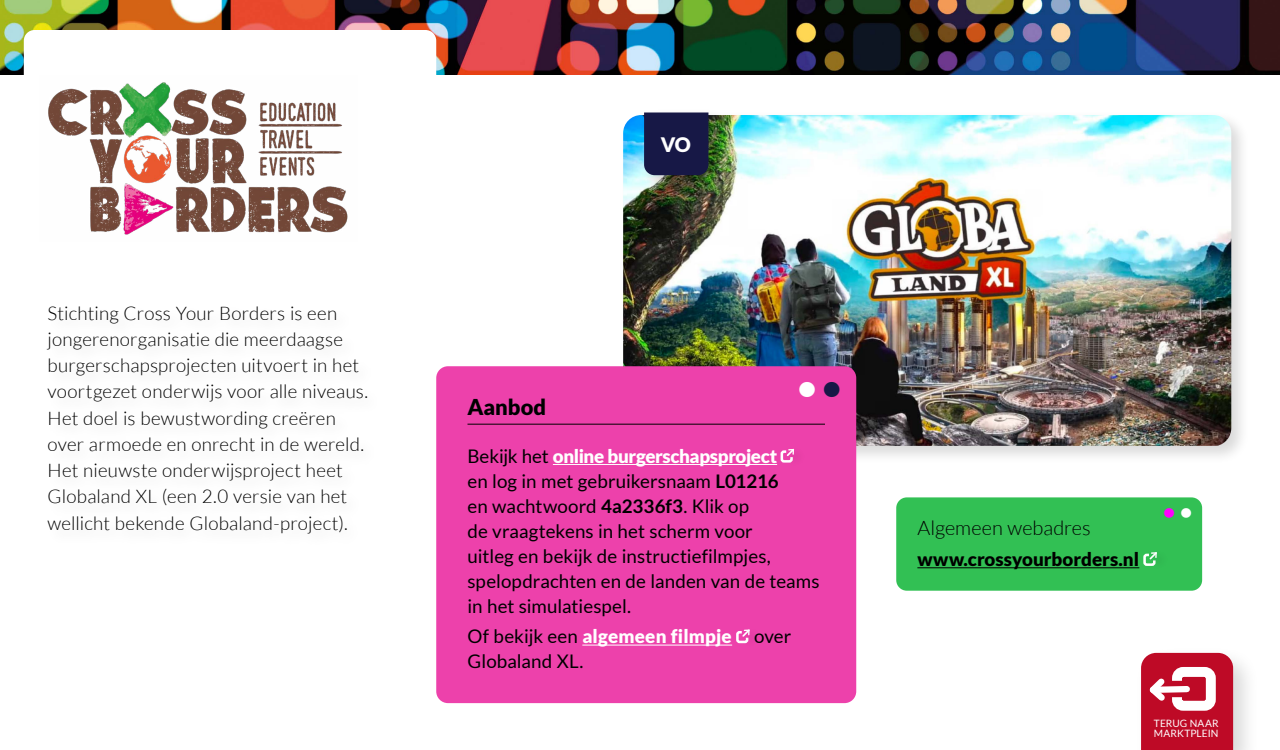
<style>
.page{position:relative;width:1280px;height:750px;background:#fff}
.page>*{position:absolute;margin:0;border:0;box-sizing:border-box;transform-origin:0 0}
.t1{font:900 31.19px "Lato";color:#fff}
.t2{font:900 21.88px "Lato";color:#000}
.t3{font:300 20px "Lato";color:#000}
.t4{font:900 20px "Lato";color:#fff}
.t5{font:900 19.88px "Lato";color:#f0f}
.t6{font:300 18.75px/26.2px "Lato";letter-spacing:.01em;color:#000}
.t7{font:18.75px/25px "Lato";letter-spacing:.005em;color:#000}
.t8{font:900 18.75px "Lato";color:#000}
.t9{font:10.12px/10.1px "Lato";letter-spacing:.01em;color:#fff}
.s1{color:#171846}
.s2{font-weight:900;color:#fff}
.s3{font-weight:700}
.s4{color:#fff}
</style>
<div class="page">
<img style="left:0;top:0;width:1280px;height:74px">
<div style="left:1134px;top:646px;width:126px;height:104px;background:#000;opacity:.15"></div>
<svg style="left:1141px;top:653px;width:92px;height:97px;background:#c11631"></svg>
<div style="left:1172px;top:667px;width:44px;height:44px;border:10px solid #fff;border-radius:6px"></div>
<div style="left:24px;top:30px;width:412px;height:309px;background:#fff;border-radius:11px"></div>
<img style="left:48px;top:82px;width:300px;height:153px">
<div style="left:618px;top:110px;width:632px;height:355px;background:#000;opacity:.15"></div>
<img style="left:623px;top:115px;width:608px;height:331px">
<div style="left:436px;top:366px;width:420px;height:337px;background:#ed41ab;border-radius:12px"></div>
<hr style="left:468px;top:424px;width:357px;height:1px;background:#000">
<hr style="left:553px;top:464px;width:224px;height:1px;background:#fff">
<hr style="left:582px;top:645px;width:150px;height:1px;background:#fff">
<svg style="left:780px;top:448px;width:14px;height:15px"></svg>
<svg style="left:736px;top:629px;width:14px;height:15px"></svg>
<div style="left:896px;top:497px;width:306px;height:94px;background:#32c054;border-radius:11px"></div>
<hr style="left:917px;top:568px;width:222px;height:1px;background:#000">
<svg style="left:1143px;top:552px;width:14px;height:14px"></svg>
<div style="left:639px;top:108px;width:88px;height:86px;background:#000;opacity:.15"></div>
<div style="left:644px;top:112px;width:64px;height:63px;background:#171846"></div>
<p class="t6" style="left:48px;top:300px;width:322px">Stichting Cross Your Borders is een jongerenorganisatie die meerdaagse burgerschapsprojecten uitvoert in het voortgezet onderwijs voor alle niveaus.<br>Het doel is bewustwording creëren over armoede en onrecht in de wereld.<br>Het nieuwste onderwijsproject heet Globaland XL (een 2.0 versie van het wellicht bekende Globaland-project).</p>
<p class="t4" style="left:661px;top:133px;width:31px">VO</p>
<h1 class="t1" style="left:798px;top:369px;width:44px">•<span class="s1">•</span></h1>
<p class="t2" style="left:468px;top:394px;width:80px">Aanbod</p>
<p class="t7" style="left:467px;top:443px;width:354px">Bekijk het <span class="s2">online burgerschapsproject<br></span>en log in met gebruikersnaam <span class="s3">L01216<br></span>en wachtwoord <span class="s3">4a2336f3</span>. Klik op<br>de vraagtekens in het scherm voor<br>uitleg en bekijk de instructiefilmpjes, spelopdrachten en de landen van de teams in het simulatiespel.</p>
<p class="t7" style="left:467px;top:624px;width:325px">Of bekijk een <span class="s2">algemeen filmpje</span> over<br>Globaland XL.</p>
<p class="t3" style="left:917px;top:517px;width:175px">Algemeen webadres</p>
<p class="t8" style="left:917px;top:548px;width:223px">www.crossyourborders.nl</p>
<p class="t5" style="left:1164px;top:500px;width:30px">• <span class="s4">•</span></p>
<p class="t9" style="left:1154px;top:718px;width:66px">TERUG NAAR<br>MARKTPLEIN</p>
</div>
